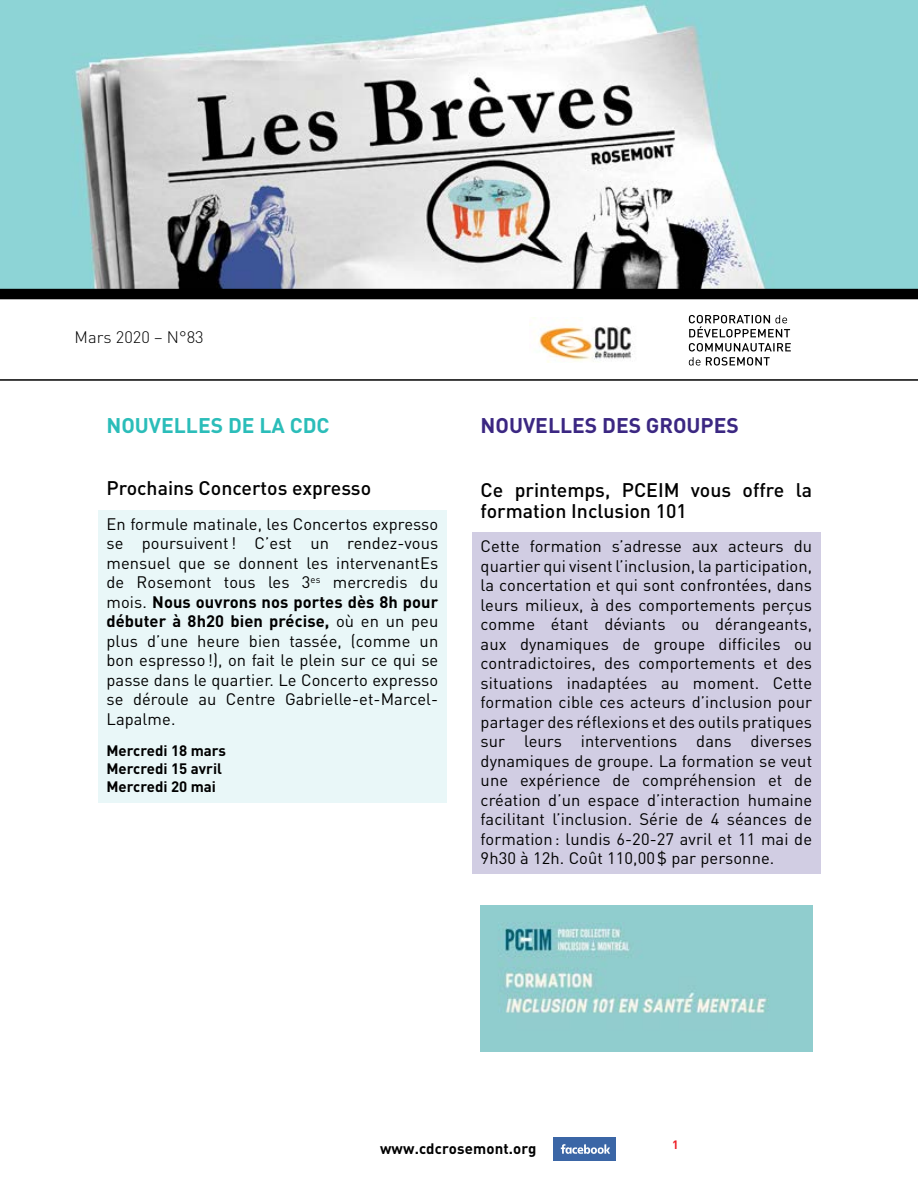
<style>
.page{position:relative;width:918px;height:1188px;background:#fff}
.page>*{position:absolute;margin:0;border:0;box-sizing:border-box;transform-origin:0 0}
.t1{font:700 21px "DIN Pro";color:#3b2782}
.t2{font:700 21px "DIN Pro";color:#2bbdb9}
.t3{font:500 19.5px/21px "DIN";color:#000}
.t4{font:16.5px/19.5px "DIN Pro";letter-spacing:.005em;color:#000;text-align:justify}
.t5{font:300 16.5px "DIN Pro";letter-spacing:.005em;color:#000}
.t6{font:700 15px/18px "DIN Pro";color:#000}
.t7{font:700 12px "DIN Pro";color:#ed1d24}
.s1{font-weight:700}
</style>
<div class="page">
<div style="left:554px;top:1137px;width:62px;height:24px;background:#3b66a6"></div>
<svg style="left:561px;top:1144px;width:49px;height:10px"></svg>
<div style="left:472px;top:532px;width:349px;height:342px;background:#d1cde3"></div>
<div style="left:98px;top:510px;width:349px;height:292px;background:#e9f7f8"></div>
<img style="left:0;top:0;width:918px;height:289px">
<img style="left:529px;top:317px;width:104px;height:45px">
<div style="left:0;top:289px;width:918px;height:10px;background:#000"></div>
<hr style="left:0;top:379px;width:918px;height:2px;background:#000">
<svg style="left:689px;top:343px;width:102px;height:23px"></svg>
<svg style="left:689px;top:315px;width:101px;height:22px"></svg>
<img style="left:481px;top:905px;width:332px;height:146px">
<p class="t5" style="left:75px;top:326px;width:131px">Mars 2020 – N°83</p>
<p class="t2" style="left:106px;top:411px;width:225px">NOUVELLES DE LA CDC</p>
<p class="t3" style="left:106px;top:477px;width:266px">Prochains Concertos expresso</p>
<p class="t4" style="left:106px;top:513px;width:333px">En formule matinale, les Concertos expresso se poursuivent! C’est un rendez-vous mensuel que se donnent les intervenantEs de Rosemont tous les 3<sup>es</sup> mercredis du mois. <span class="s1">Nous ouvrons nos portes dès 8h pour débuter à 8h20 bien précise,</span> où en un peu plus d’une heure bien tassée, (comme un bon espresso !), on fait le plein sur ce qui se passe dans le quartier. Le Concerto expresso se déroule au Centre Gabrielle-et-Marcel-Lapalme.</p>
<p class="t6" style="left:106px;top:741px;width:121px">Mercredi 18 mars<br>Mercredi 15 avril<br>Mercredi 20 mai</p>
<p class="t1" style="left:481px;top:411px;width:260px">NOUVELLES DES GROUPES</p>
<p class="t3" style="left:481px;top:478px;width:333px">Ce printemps, PCEIM vous offre la formation Inclusion 101</p>
<p class="t4" style="left:481px;top:536px;width:333px">Cette formation s’adresse aux acteurs du quartier qui visent l’inclusion, la participation, la concertation et qui sont confrontées, dans leurs milieux, à des comportements perçus comme étant déviants ou dérangeants, aux dynamiques de groupe difficiles ou contradictoires, des comportements et des situations inadaptées au moment. Cette formation cible ces acteurs d’inclusion pour partager des réflexions et des outils pratiques sur leurs interventions dans diverses dynamiques de groupe. La formation se veut une expérience de compréhension et de création d’un espace d’interaction humaine facilitant l’inclusion. Série de 4 séances de formation: lundis 6-20-27 avril et 11 mai de 9h30 à 12h. Coût 110,00$ par personne.</p>
<p class="t6" style="left:380px;top:1139px;width:158px">www.cdcrosemont.org</p>
<p class="t7" style="left:672px;top:1137px;width:8px">1</p>
</div>
